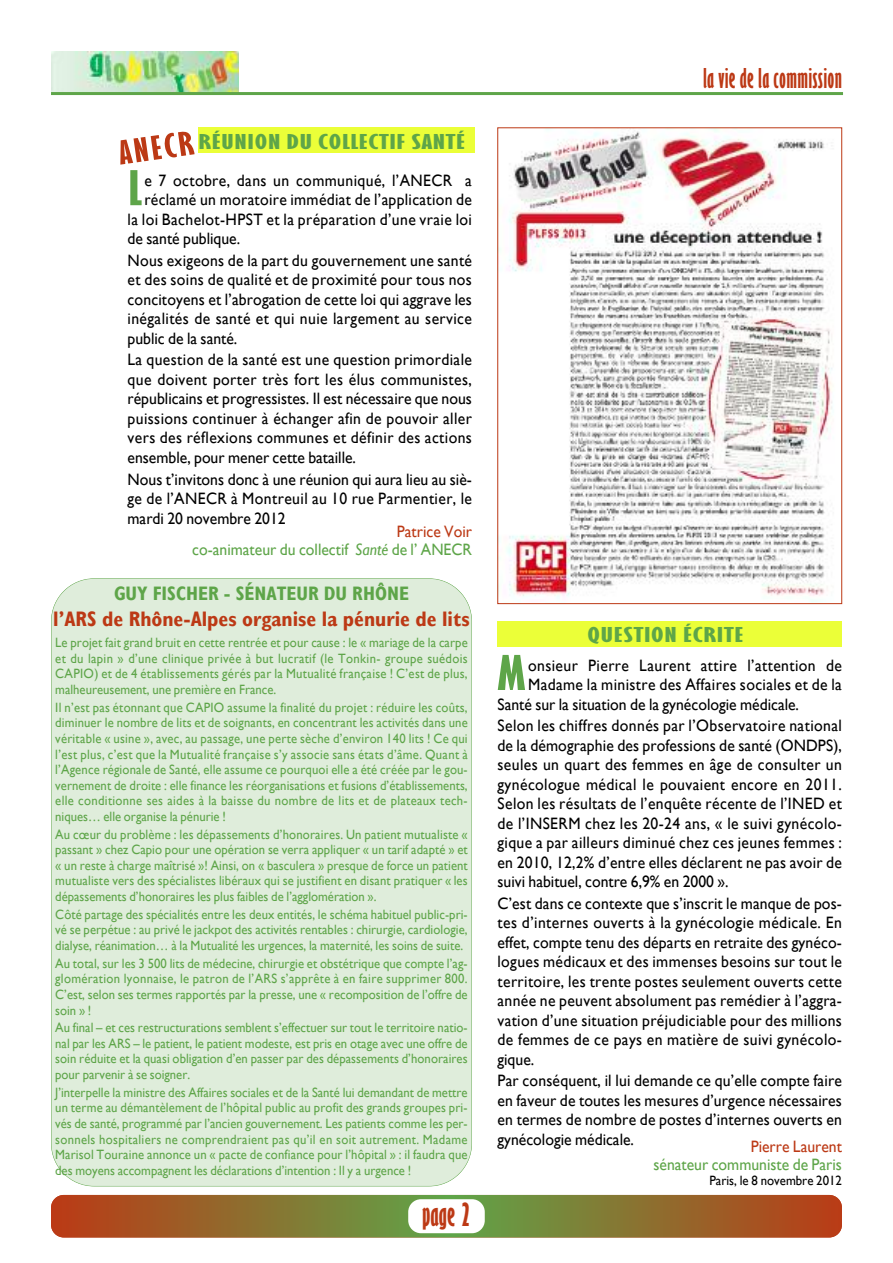
<style>
.page{position:relative;width:893px;height:1263px;background:#fff}
.page>*{position:absolute;margin:0;border:0;box-sizing:border-box;transform-origin:0 0}
.t1{font:700 extra-condensed 52.65px "Giltus D";color:#5ea549;scale:1.5 1}
.t2{font:700 extra-condensed 36px "Giltus D";color:#bc3915}
.t3{font:700 extra-condensed 36px "Giltus D";color:#bc3915;scale:1.5 1}
.t4{font:700 extra-condensed 30px "Giltus D";letter-spacing:.01em;color:#bc3915}
.t5{font:700 extra-condensed 22.5px "Giltus D";color:#5ea549;scale:2 1}
.t6{font:700 condensed 21px "Gill Sans";color:#bc3915}
.t7{font:700 condensed 19.5px "Gill Sans";color:#5ea549}
.t8{font:16.5px/19.5px "Gill Sans";letter-spacing:.02em;color:#000;text-align:justify;scale:.95 1}
.t9{font:16.5px/17.7px "Gill Sans";color:#5ea549;text-align:right;scale:.95 1}
.t10{font:16.5px "Gill Sans";color:#000;scale:.95 1}
.t11{font:16.5px "Gill Sans";color:#bc3915;scale:.95 1}
.t12{font:13.5px/15.6px "Gill Sans";color:#5ea549;text-align:justify;scale:.94 1}
.t13{font:13.5px "Gill Sans";color:#000;scale:.95 1}
.s1{color:#bc3915}
.s2{font-style:italic}
</style>
<div class="page">
<div style="left:51px;top:579px;width:421px;height:607px;background:#dfeddb;border-radius:43px"></div>
<svg style="left:51px;top:1195px;width:791px;height:42px;background:#8f6c2d"></svg>
<div style="left:408px;top:1199px;width:77px;height:34px;background:#fff;border-radius:13px"></div>
<img style="left:51px;top:51px;width:187px;height:41px">
<hr style="left:51px;top:92px;width:792px;height:3px;background:#5ea549">
<div style="left:198px;top:128px;width:276px;height:25px;background:#ebff38"></div>
<div style="left:497px;top:621px;width:345px;height:25px;background:#ebff38"></div>
<img style="left:499px;top:130px;width:333px;height:472px">
<h2 class="t3" style="left:116px;top:131px;width:52px;rotate:-8deg">ANECR</h2>
<h3 class="t5" style="left:198px;top:128px;width:135px">RÉUNIONDUCOLLECTIFSANTÉ</h3>
<h1 class="t1" style="left:128px;top:156px;width:11px">L</h1>
<p class="t8" style="left:144px;top:170px;width:346px">e 7 octobre, dans un communiqué, l’ANECR a</p>
<p class="t8" style="left:144px;top:190px;width:346px">réclamé un moratoire immédiat de l’application de</p>
<p class="t8" style="left:128px;top:209px;width:364px">la loi Bachelot-HPST et la préparation d’une vraie loi</p>
<p class="t10" style="left:128px;top:229px;width:120px">de santé publique.</p>
<p class="t8" style="left:128px;top:250px;width:364px">Nous exigeons de la part du gouvernement une santé et des soins de qualité et de proximité pour tous nos concitoyens et l’abrogation de cette loi qui aggrave les inégalités de santé et qui nuie largement au service public de la santé.</p>
<p class="t8" style="left:128px;top:350px;width:364px">La question de la santé est une question primordiale que doivent porter très fort les élus communistes, républicains et progressistes. Il est nécessaire que nous puissions continuer à échanger afin de pouvoir aller vers des réflexions communes et définir des actions ensemble, pour mener cette bataille.</p>
<p class="t8" style="left:128px;top:469px;width:364px">Nous t’invitons donc à une réunion qui aura lieu au siè&shy;ge de l’ANECR à Montreuil au 10 rue Parmentier, le mardi 20 novembre 2012</p>
<p class="t9" style="left:192px;top:523px;width:296px"><span class="s1">Patrice Voir<br></span>co-animateur du collectif <span class="s2">Santé</span> de l’ ANECR</p>
<h3 class="t7" style="left:114px;top:582px;width:296px">Guy FISCHER - SÉNatEuR du RHÔNE</h3>
<h3 class="t6" style="left:53px;top:606px;width:418px">l’aRS de Rhône-alpes organise la pénurie de lits</h3>
<p class="t12" style="left:55px;top:635px;width:440px">Le projet fait grand bruit en cette rentrée et pour cause : le « mariage de la carpe et du lapin » d’une clinique privée à but lucratif (le Tonkin- groupe suédois CAPIO) et de 4 établissements gérés par la Mutualité française ! C’est de plus, malheureusement, une première en France.</p>
<p class="t12" style="left:55px;top:699px;width:440px">Il n’est pas étonnant que CAPIO assume la finalité du projet : réduire les coûts, diminuer le nombre de lits et de soignants, en concentrant les activités dans une véritable « usine », avec, au passage, une perte sèche d’environ 140 lits ! Ce qui l’est plus, c’est que la Mutualité française s’y associe sans états d’âme. Quant à l’Agence régionale de Santé, elle assume ce pourquoi elle a été créée par le gou&shy;vernement de droite : elle finance les réorganisations et fusions d’établissements, elle conditionne ses aides à la baisse du nombre de lits et de plateaux tech&shy;niques… elle organise la pénurie !</p>
<p class="t12" style="left:55px;top:826px;width:440px">Au cœur du problème : les dépassements d’honoraires. Un patient mutualiste « passant » chez Capio pour une opération se verra appliquer « un tarif adapté » et « un reste à charge maîtrisé »! Ainsi, on « basculera » presque de force un patient mutualiste vers des spécialistes libéraux qui se justifient en disant pratiquer « les dépassements d’honoraires les plus faibles de l’agglomération ».</p>
<p class="t12" style="left:55px;top:906px;width:440px">Côté partage des spécialités entre les deux entités, le schéma habituel public-pri&shy;vé se perpétue : au privé le jackpot des activités rentables : chirurgie, cardiologie, dialyse, réanimation… à la Mutualité les urgences, la maternité, les soins de suite.</p>
<p class="t12" style="left:55px;top:955px;width:440px">Au total, sur les 3 500 lits de médecine, chirurgie et obstétrique que compte l’ag&shy;glomération lyonnaise, le patron de l’ARS s’apprête à en faire supprimer 800.<br>C’est, selon ses termes rapportés par la presse, une « recomposition de l’offre de soin » !</p>
<p class="t12" style="left:55px;top:1020px;width:440px">Au final – et ces restructurations semblent s’effectuer sur tout le territoire natio&shy;nal par les ARS – le patient, le patient modeste, est pris en otage avec une offre de soin réduite et la quasi obligation d’en passer par des dépassements d’honoraires pour parvenir à se soigner.</p>
<p class="t12" style="left:55px;top:1084px;width:440px">J’interpelle la ministre des Affaires sociales et de la Santé lui demandant de mettre un terme au démantèlement de l’hôpital public au profit des grands groupes pri&shy;vés de santé, programmé par l’ancien gouvernement. Les patients comme les per&shy;sonnels hospitaliers ne comprendraient pas qu’il en soit autrement. Madame Marisol Touraine annonce un « pacte de confiance pour l’hôpital » : il faudra que des moyens accompagnent les déclarations d’intention : Il y a urgence !</p>
<h2 class="t2" style="left:422px;top:1193px;width:50px">page2</h2>
<h3 class="t4" style="left:703px;top:60px;width:140px">la vie de la commission</h3>
<h3 class="t5" style="left:587px;top:621px;width:80px">QUESTIONÉCRITE</h3>
<h1 class="t1" style="left:497px;top:641px;width:20px">M</h1>
<p class="t8" style="left:528px;top:655px;width:332px">onsieur Pierre Laurent attire l’attention de</p>
<p class="t8" style="left:528px;top:674px;width:332px">Madame la ministre des Affaires sociales et de la</p>
<p class="t10" style="left:497px;top:694px;width:319px">Santé sur la situation de la gynécologie médicale.</p>
<p class="t8" style="left:497px;top:716px;width:364px">Selon les chiffres donnés par l’Observatoire national de la démographie des professions de santé (ONDPS), seules un quart des femmes en âge de consulter un gynécologue médical le pouvaient encore en 2011.<br>Selon les résultats de l’enquête récente de l’INED et de l’INSERM chez les 20-24 ans, « le suivi gynécolo&shy;gique a par ailleurs diminué chez ces jeunes femmes : en 2010, 12,2% d’entre elles déclarent ne pas avoir de suivi habituel, contre 6,9% en 2000 ».</p>
<p class="t8" style="left:497px;top:893px;width:364px">C’est dans ce contexte que s’inscrit le manque de pos&shy;tes d’internes ouverts à la gynécologie médicale. En effet, compte tenu des départs en retraite des gynéco&shy;logues médicaux et des immenses besoins sur tout le territoire, les trente postes seulement ouverts cette année ne peuvent absolument pas remédier à l’aggra&shy;vation d’une situation préjudiciable pour des millions de femmes de ce pays en matière de suivi gynécolo&shy;gique.</p>
<p class="t8" style="left:497px;top:1071px;width:364px">Par conséquent, il lui demande ce qu’elle compte faire en faveur de toutes les mesures d’urgence nécessaires en termes de nombre de postes d’internes ouverts en gynécologie médicale.</p>
<p class="t11" style="left:751px;top:1137px;width:98px">Pierre Laurent</p>
<p class="t9" style="left:653px;top:1156px;width:200px">sénateur communiste de Paris</p>
<p class="t13" style="left:709px;top:1172px;width:141px">Paris, le 8 novembre 2012</p>
</div>
